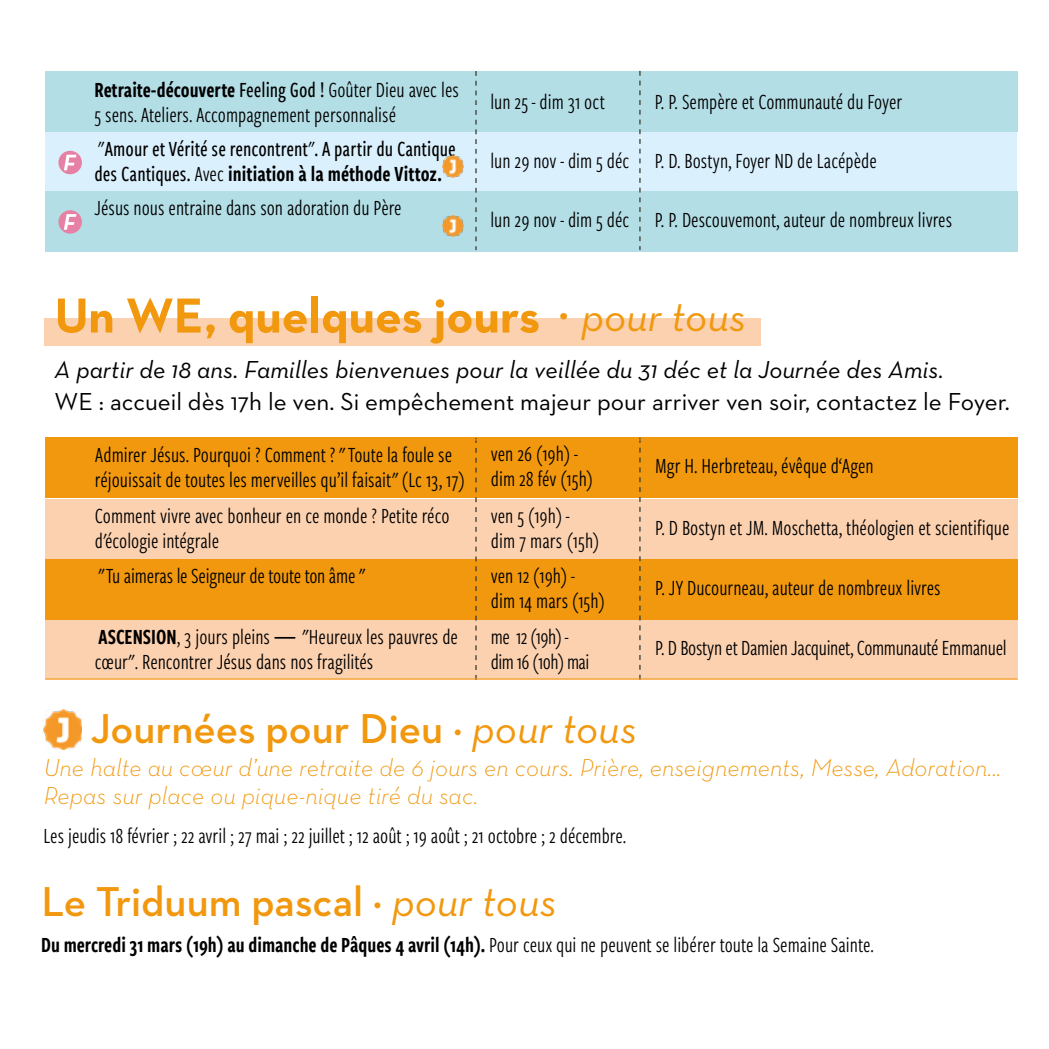
<style>
.page{position:relative;width:1049px;height:1049px;background:#fff}
.page>*{position:absolute;margin:0;border:0;box-sizing:border-box;transform-origin:0 0}
.t1{font:700 50px "Neutraface 2 Text";color:#f1980e}
.t2{font:600 42.5px "Neutraface 2 Text";color:#f1980e}
.t3{font:italic 42.5px "Neutra Text";color:#f1980e}
.t4{font:italic 300 25px/27.5px "Neutra Text";color:#f1980e}
.t5{font:25px "Neutraface 2 Text";color:#000}
.t6{font:italic 25px "Neutra Text";color:#000}
.t7{font:22.5px/25px "Freight Sans Cmp Pro";color:#000}
.t8{font:22.5px "Freight Sans Cmp Pro Semi";color:#000}
.t9{font:500 22.5px/33.8px "Freight Sans Cmp Pro";color:#000}
.t10{font:22.5px/25px "Freight Sans Cmp Pro";letter-spacing:-.025em;color:#000}
.s1{font-family:"Freight Sans Cmp Pro";font-weight:500}
.s2{font-family:"Freight Sans Cmp Pro"}
.s3{font-weight:400}
.s4{font-family:"Roboto";font-weight:700;font-style:normal}
.s5{font-family:"Freight Sans Cmp Pro Semi"}
.s6{font-family:"Open Sans"}
.s7{font-family:"Neutra Text";font-weight:400;font-style:italic}
</style>
<div class="page">
<div style="left:44px;top:319px;width:717px;height:27px;background:#fbd1b0"></div>
<div style="left:45px;top:131px;width:972px;height:60px;background:#dbf0fd"></div>
<div style="left:45px;top:499px;width:973px;height:60px;background:#fbd1b0"></div>
<div style="left:45px;top:620px;width:973px;height:60px;background:#fbd1b0"></div>
<div style="left:45px;top:71px;width:972px;height:60px;background:#b4dee6"></div>
<div style="left:45px;top:191px;width:972px;height:61px;background:#b4dee6"></div>
<div style="left:45px;top:559px;width:973px;height:61px;background:#f1980e"></div>
<div style="left:45px;top:437px;width:973px;height:61px;background:#f1980e"></div>
<svg style="left:475px;top:71px;width:2px;height:179px"></svg>
<svg style="left:475px;top:438px;width:2px;height:242px"></svg>
<svg style="left:639px;top:71px;width:1px;height:179px"></svg>
<svg style="left:639px;top:438px;width:1px;height:242px"></svg>
<div style="left:58px;top:210px;width:24px;height:24px;background:#e680a4;border-radius:50%"></div>
<svg style="left:64px;top:214px;width:12px;height:16px"></svg>
<div style="left:58px;top:151px;width:24px;height:23px;background:#e680a4;border-radius:50%"></div>
<svg style="left:64px;top:155px;width:12px;height:15px"></svg>
<img style="left:442px;top:215px;width:21px;height:22px">
<img style="left:442px;top:156px;width:21px;height:21px">
<img style="left:44px;top:710px;width:38px;height:39px">
<hr style="left:46px;top:439px;width:972px;height:1px;background:#f1980e">
<hr style="left:45px;top:678px;width:972px;height:1px;background:#f1980e">
<p class="t8" style="left:94px;top:75px;width:366px">Retraite-découverte <span class="s1">Feeling God !</span> <span class="s2">Goûter Dieu avec les</span></p>
<p class="t9" style="left:94px;top:97px;width:363px"><span class="s3">5 sens. Ateliers. Accompagnement personnalisé<br>"</span>Amour et Vérité se rencontrent<span class="s3">"</span>. A partir du Cantique</p>
<p class="t8" style="left:94px;top:158px;width:349px"><span class="s1">des Cantiques.</span> <span class="s2">Avec</span> initiation à la méthode Vittoz.</p>
<p class="t7" style="left:94px;top:195px;width:309px">Jésus nous entraine dans son adoration du Père</p>
<p class="t7" style="left:490px;top:88px;width:116px">lun 25 - dim 31 oct</p>
<p class="t7" style="left:490px;top:147px;width:141px">lun 29 nov - dim 5 déc</p>
<p class="t7" style="left:490px;top:206px;width:141px">lun 29 nov - dim 5 déc</p>
<p class="t7" style="left:655px;top:88px;width:249px">P. P. Sempère et Communauté du Foyer</p>
<p class="t7" style="left:655px;top:147px;width:224px">P. D. Bostyn, Foyer ND de Lacépède</p>
<p class="t7" style="left:655px;top:206px;width:299px">P. P. Descouvemont, auteur de nombreux livres</p>
<h1 class="t1" style="left:55px;top:283px;width:487px">Un WE, quelques jours</h1>
<p class="t6" style="left:55px;top:354px;width:891px">A partir de 18 ans. Familles bienvenues pour la veillée du 31 déc et la Journée des Amis.</p>
<p class="t5" style="left:55px;top:386px;width:957px">WE : accueil dès 17h le ven. Si empêchement majeur pour arriver ven soir, contactez le Foyer.</p>
<h2 class="t3" style="left:558px;top:291px;width:190px"><span class="s4">·</span> pour tous</h2>
<p class="t7" style="left:95px;top:441px;width:372px">Admirer Jésus. Pourquoi ? Comment ? " Toute la foule se réjouissait de toutes les merveilles qu’il faisait" (Lc 13, 17)</p>
<p class="t7" style="left:95px;top:502px;width:356px">Comment vivre avec bonheur en ce monde ? Petite réco d'écologie intégrale</p>
<p class="t7" style="left:98px;top:563px;width:269px">"Tu aimeras le Seigneur de toute ton âme "</p>
<p class="t7" style="left:95px;top:623px;width:364px"><span class="s5">ASCENSION</span>, 3 jours pleins <span class="s6">―</span> "Heureux les pauvres de cœur". Rencontrer Jésus dans nos fragilités</p>
<p class="t7" style="left:491px;top:441px;width:104px">ven 26 (19h) - dim 28 fév (15h)</p>
<p class="t7" style="left:491px;top:502px;width:110px">ven 5 (19h) - dim 7 mars (15h)</p>
<p class="t7" style="left:491px;top:563px;width:115px">ven 12 (19h) - dim 14 mars (15h)</p>
<p class="t10" style="left:491px;top:623px;width:100px">me 12 (19h) - dim 16 (10h) mai</p>
<h2 class="t2" style="left:90px;top:702px;width:548px">Journées pour Dieu · <span class="s7">pour tous</span></h2>
<p class="t7" style="left:655px;top:452px;width:220px">Mgr H. Herbreteau, évêque d‘Agen</p>
<p class="t7" style="left:655px;top:514px;width:356px">P. D Bostyn et JM. Moschetta, théologien et scientifique</p>
<p class="t7" style="left:655px;top:574px;width:287px">P. JY Ducourneau, auteur de nombreux livres</p>
<p class="t7" style="left:655px;top:635px;width:353px">P. D Bostyn et Damien Jacquinet, Communauté Emmanuel</p>
<p class="t4" style="left:44px;top:753px;width:959px">Une halte au cœur d’une retraite de 6 jours en cours. Prière, enseignements, Messe, Adoration...<br>Repas sur place ou pique-nique tiré du sac.</p>
<p class="t7" style="left:44px;top:822px;width:584px">Les jeudis 18 février ; 22 avril ; 27 mai ; 22 juillet ; 12 août ; 19 août ; 21 octobre ; 2 décembre.</p>
<h2 class="t2" style="left:41px;top:875px;width:517px">Le Triduum pascal · <span class="s7">pour tous</span></h2>
<p class="t8" style="left:41px;top:929px;width:834px">Du mercredi 31 mars (19h) au dimanche de Pâques 4 avril (14h). <span class="s2">Pour ceux qui ne peuvent se libérer toute la Semaine Sainte.</span></p>
</div>
